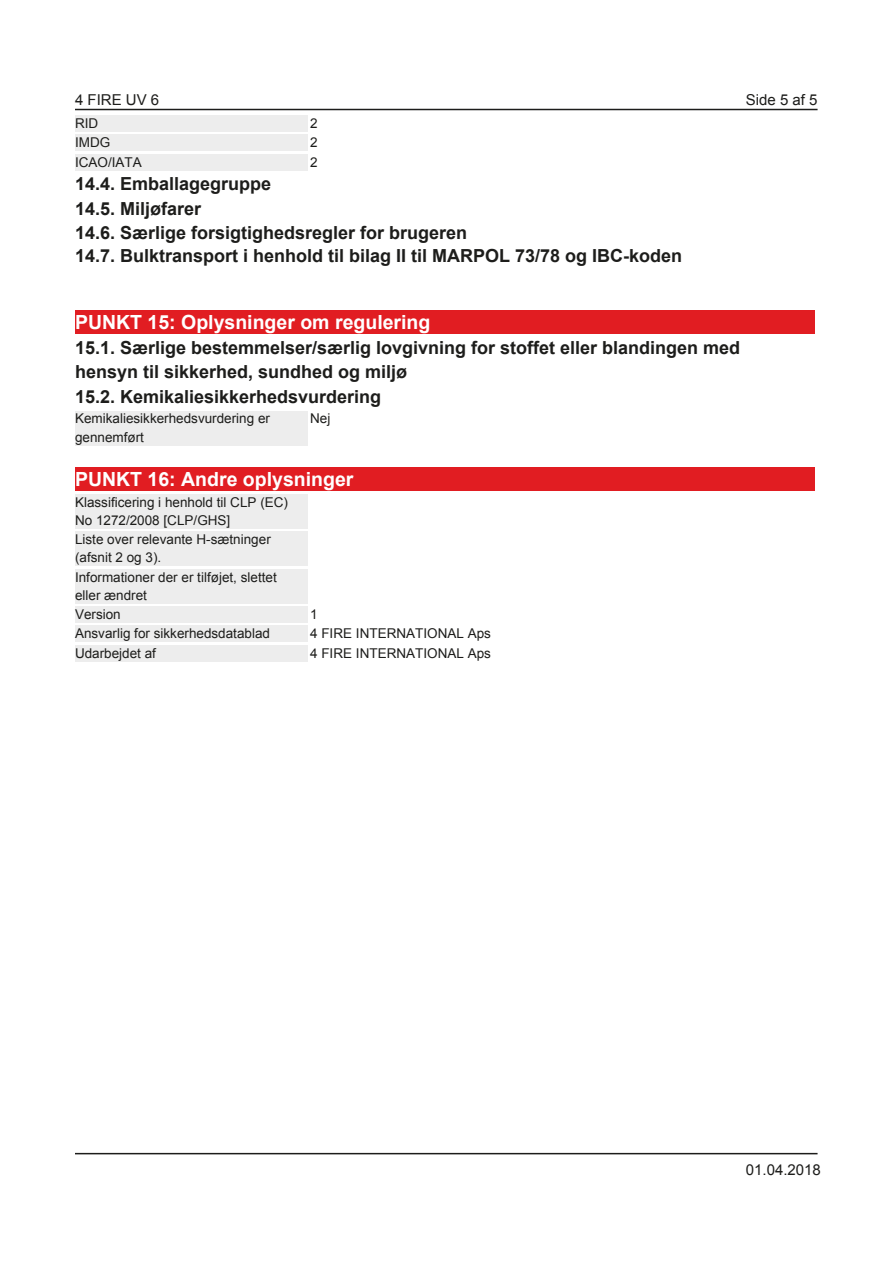
<style>
.page{position:relative;width:893px;height:1263px;background:#fff}
.page>*{position:absolute;margin:0;border:0;box-sizing:border-box;transform-origin:0 0}
.t1{font:700 19.5px "Arial";color:#fff}
.t2{font:700 18px/24.8px "Arial";color:#1d1d1b}
.t3{font:15px "Arial";color:#1d1d1b}
.t4{font:13.5px/18.8px "Arial";color:#1d1d1b}
</style>
<div class="page">
<div style="left:75px;top:116px;width:232px;height:16px;background:#ededed"></div>
<div style="left:75px;top:135px;width:232px;height:16px;background:#ededed"></div>
<div style="left:75px;top:154px;width:232px;height:16px;background:#ededed"></div>
<div style="left:75px;top:311px;width:739px;height:23px;background:#e11d22"></div>
<div style="left:75px;top:411px;width:232px;height:34px;background:#ededed"></div>
<div style="left:75px;top:468px;width:739px;height:23px;background:#e11d22"></div>
<div style="left:75px;top:494px;width:232px;height:35px;background:#ededed"></div>
<div style="left:75px;top:532px;width:232px;height:34px;background:#ededed"></div>
<div style="left:75px;top:569px;width:232px;height:35px;background:#ededed"></div>
<div style="left:75px;top:607px;width:232px;height:16px;background:#ededed"></div>
<div style="left:75px;top:626px;width:232px;height:16px;background:#ededed"></div>
<div style="left:75px;top:645px;width:232px;height:16px;background:#ededed"></div>
<hr style="left:75px;top:109px;width:743px;height:1px;background:#1d1d1b">
<hr style="left:75px;top:1153px;width:743px;height:1px;background:#1d1d1b">
<p class="t3" style="left:75px;top:90px;width:86px">4 FIRE UV 6</p>
<p class="t3" style="left:746px;top:90px;width:73px">Side 5 af 5</p>
<p class="t4" style="left:75px;top:114px;width:25px">RID</p>
<p class="t4" style="left:310px;top:114px;width:9px">2</p>
<p class="t4" style="left:75px;top:133px;width:37px">IMDG</p>
<p class="t4" style="left:310px;top:133px;width:9px">2</p>
<p class="t4" style="left:75px;top:153px;width:68px">ICAO/IATA</p>
<p class="t4" style="left:310px;top:153px;width:9px">2</p>
<h2 class="t2" style="left:75px;top:172px;width:394px">14.4. Emballagegruppe<br>14.5. Miljøfarer<br>14.6. Særlige forsigtighedsregler for brugeren</h2>
<h2 class="t2" style="left:75px;top:244px;width:609px">14.7. Bulktransport i henhold til bilag II til MARPOL 73/78 og IBC-koden</h2>
<h1 class="t1" style="left:75px;top:309px;width:357px">PUNKT 15: Oplysninger om regulering</h1>
<h2 class="t2" style="left:75px;top:336px;width:667px">15.1. Særlige bestemmelser/særlig lovgivning for stoffet eller blandingen med hensyn til sikkerhed, sundhed og miljø<br>15.2. Kemikaliesikkerhedsvurdering</h2>
<p class="t4" style="left:75px;top:410px;width:197px;line-height:18.3px">Kemikaliesikkerhedsvurdering er gennemført</p>
<p class="t4" style="left:310px;top:409px;width:22px">Nej</p>
<h1 class="t1" style="left:75px;top:466px;width:280px">PUNKT 16: Andre oplysninger</h1>
<p class="t4" style="left:75px;top:493px;width:215px">Klassificering i henhold til CLP (EC)<br>No 1272/2008 [CLP/GHS]<br>Liste over relevante H-sætninger (afsnit 2 og 3).<br>Informationer der er tilføjet, slettet eller ændret<br>Version</p>
<p class="t4" style="left:310px;top:605px;width:9px">1</p>
<p class="t4" style="left:75px;top:624px;width:197px">Ansvarlig for sikkerhedsdatablad</p>
<p class="t4" style="left:310px;top:624px;width:182px">4 FIRE INTERNATIONAL Aps</p>
<p class="t4" style="left:75px;top:644px;width:83px">Udarbejdet af</p>
<p class="t4" style="left:310px;top:644px;width:182px">4 FIRE INTERNATIONAL Aps</p>
<p class="t3" style="left:746px;top:1160px;width:77px">01.04.2018</p>
</div>
